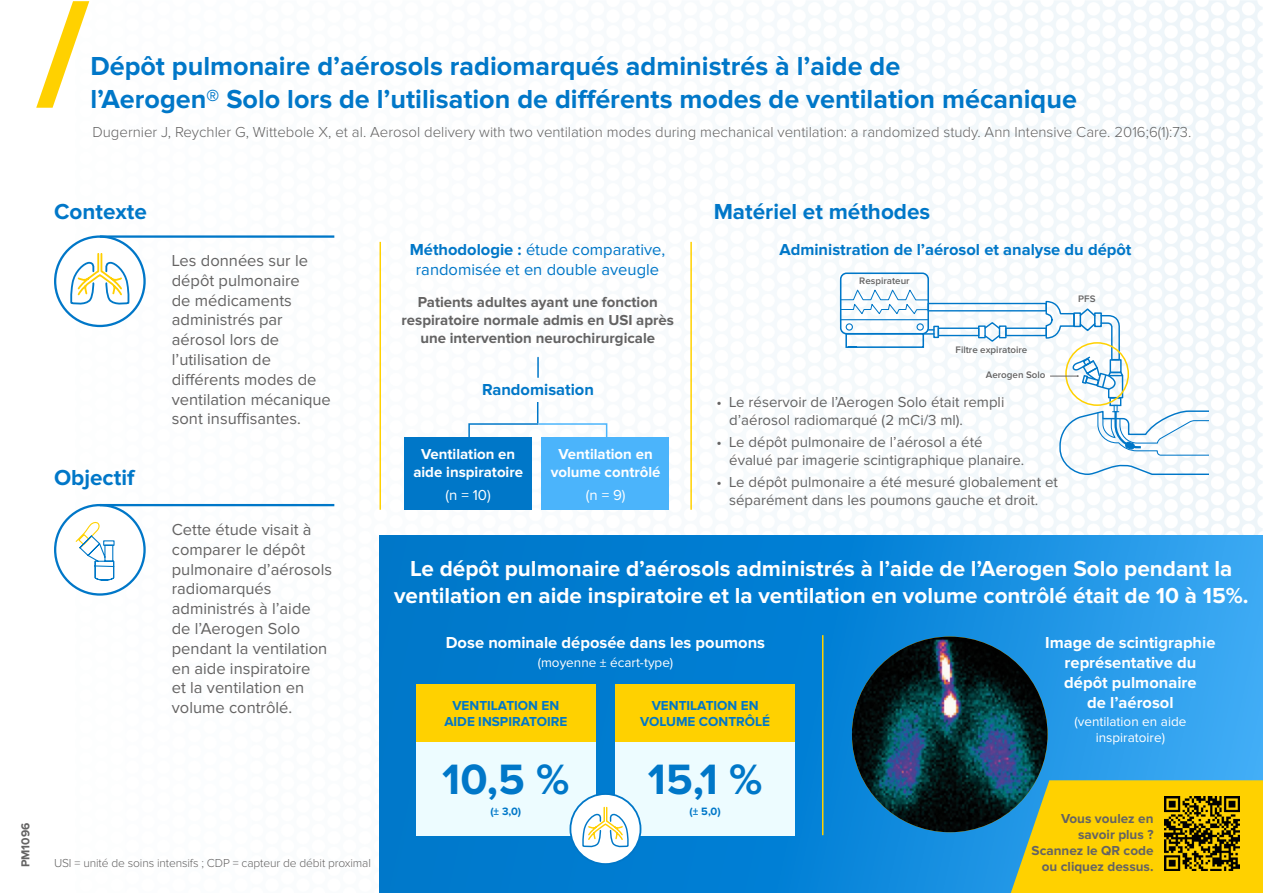
<style>
.page{position:relative;width:1263px;height:893px;background:#fff}
.page>*{position:absolute;margin:0;border:0;box-sizing:border-box;transform-origin:0 0}
.t1{font:700 43.95px "Proxima Nova";color:#0077c8}
.t2{font:700 27px/32.4px "Proxima Nova";color:#0077c8}
.t3{font:700 22.5px/27px "Proxima Nova";color:#fff;text-align:center}
.t4{font:700 22.5px "Proxima Nova";color:#0077c8}
.t5{font:16.5px/19.8px "Proxima Nova";color:#646363}
.t6{font:700 16.5px/19.8px "Proxima Nova";color:#fff;text-align:center}
.t7{font:16.5px/19.8px "Proxima Nova";color:#0077c8;text-align:center}
.t8{font:700 16.5px "Proxima Nova";color:#0077c8}
.t9{font:15px/18px "Proxima Nova";color:#646363}
.t10{font:300 15px "Proxima Nova";color:#646363}
.t11{font:700 15px/18px "Proxima Nova";color:#646363;text-align:center}
.t12{font:700 15px/18px "Proxima Nova";color:#fff;text-align:center}
.t13{font:15px "Proxima Nova";color:#fff}
.t14{font:700 13.5px/16.2px "Proxima Nova";color:#0077c8;text-align:center}
.t15{font:700 13.5px/16.2px "Proxima Nova";color:#646363;text-align:right}
.t16{font:13.5px/16.2px "Proxima Nova";color:#fff;text-align:center}
.t17{font:300 12px "Proxima Nova";letter-spacing:-.01em;color:#646363}
.t18{font:700 12px "Proxima Nova";color:#646363}
.t19{font:700 11.1px "Proxima Nova";color:#0077c8}
.t20{font:600 9.75px "Proxima Nova";color:#646363}
.s1{font-weight:700}
</style>
<div class="page">
<img style="left:76px;top:0;width:1187px;height:596px">
<svg style="left:379px;top:536px;width:884px;height:357px;background:#1088d9"></svg>
<svg style="left:1011px;top:780px;width:252px;height:113px;background:#ebca12"></svg>
<svg style="left:36px;top:1px;width:53px;height:107px"></svg>
<div style="left:55px;top:505px;width:90px;height:89px;background:#fff;border-radius:50%"></div>
<div style="left:54px;top:504px;width:92px;height:92px;border:2px solid #0077c8;border-radius:50%"></div>
<div style="left:55px;top:237px;width:90px;height:89px;background:#fff;border-radius:50%"></div>
<div style="left:54px;top:235px;width:92px;height:92px;border:2px solid #0077c8;border-radius:50%"></div>
<svg style="left:70px;top:253px;width:60px;height:52px"></svg>
<hr style="left:690px;top:242px;width:2px;height:268px;background:#ffd100">
<svg style="left:75px;top:522px;width:40px;height:59px"></svg>
<hr style="left:537px;top:357px;width:2px;height:20px;background:#0077c8">
<div style="left:1109px;top:397px;width:12px;height:9px;border:1px solid #0077c8"></div>
<svg style="left:1059px;top:405px;width:150px;height:70px"></svg>
<div style="left:840px;top:272px;width:89px;height:62px;border:2px solid #0077c8;border-radius:6px"></div>
<div style="left:1065px;top:342px;width:64px;height:64px;border:2px solid #ffd100;border-radius:50%"></div>
<svg style="left:840px;top:288px;width:284px;height:111px"></svg>
<hr style="left:379px;top:242px;width:2px;height:268px;background:#ffd100">
<img style="left:1165px;top:797px;width:74px;height:74px">
<img style="left:852px;top:637px;width:195px;height:195px;border-radius:98px">
<hr style="left:822px;top:635px;width:1px;height:200px;background:#ffd100">
<div style="left:416px;top:684px;width:180px;height:151px;background:#edfcff"></div>
<div style="left:416px;top:684px;width:180px;height:57px;background:#ffd100"></div>
<div style="left:615px;top:684px;width:180px;height:151px;background:#edfcff"></div>
<div style="left:570px;top:794px;width:70px;height:70px;background:#fff;border-radius:50%"></div>
<div style="left:569px;top:793px;width:72px;height:72px;border:2px solid #0077c8;border-radius:50%"></div>
<svg style="left:582px;top:806px;width:47px;height:42px"></svg>
<div style="left:615px;top:684px;width:180px;height:57px;background:#ffd100"></div>
<hr style="left:100px;top:235px;width:234px;height:3px;background:#0077c8">
<hr style="left:100px;top:504px;width:234px;height:2px;background:#0077c8">
<div style="left:404px;top:437px;width:128px;height:73px;background:#0077c8"></div>
<svg style="left:468px;top:402px;width:140px;height:63px"></svg>
<div style="left:542px;top:437px;width:127px;height:73px;background:#4bb4fb"></div>
<p class="t2" style="left:90px;top:51px;width:988px">Dépôt pulmonaire d’aérosols radiomarqués administrés à l’aide de<br>l’Aerogen® Solo lors de l’utilisation de différents modes de ventilation mécanique</p>
<p class="t10" style="left:92px;top:125px;width:1100px">Dugernier J, Reychler G, Wittebole X, et al. Aerosol delivery with two ventilation modes during mechanical ventilation: a randomized study. Ann Intensive Care. 2016;6(1):73.</p>
<p class="t18" style="left:19px;top:867px;width:46px;rotate:-90deg">PM1096</p>
<p class="t4" style="left:54px;top:199px;width:94px">Contexte</p>
<p class="t4" style="left:54px;top:465px;width:82px">Objectif</p>
<p class="t5" style="left:172px;top:251px;width:161px">Les données sur le dépôt pulmonaire<br>de médicaments administrés par aérosol lors de l’utilisation de différents modes de ventilation mécanique sont insuffisantes.</p>
<p class="t5" style="left:172px;top:520px;width:162px">Cette étude visait à comparer le dépôt pulmonaire d’aérosols radiomarqués administrés à l’aide de l’Aerogen Solo pendant la ventilation en aide inspiratoire<br>et la ventilation en volume contrôlé.</p>
<p class="t17" style="left:54px;top:858px;width:318px">USI = unité de soins intensifs ; CDP = capteur de débit proximal</p>
<p class="t7" style="left:410px;top:240px;width:257px"><span class="s1">Méthodologie :</span> étude comparative, randomisée et en double aveugle</p>
<p class="t11" style="left:401px;top:294px;width:274px">Patients adultes ayant une fonction respiratoire normale admis en USI après une intervention neurochirurgicale</p>
<p class="t8" style="left:482px;top:380px;width:113px">Randomisation</p>
<p class="t12" style="left:413px;top:446px;width:111px">Ventilation en aide inspiratoire</p>
<p class="t13" style="left:446px;top:488px;width:47px">(n = 10)</p>
<p class="t12" style="left:551px;top:446px;width:111px">Ventilation en volume contrôlé</p>
<p class="t13" style="left:586px;top:488px;width:41px">(n = 9)</p>
<p class="t4" style="left:714px;top:199px;width:218px">Matériel et méthodes</p>
<p class="t8" style="left:779px;top:240px;width:354px">Administration de l’aérosol et analyse du dépôt</p>
<p class="t20" style="left:859px;top:277px;width:52px">Respirateur</p>
<p class="t20" style="left:955px;top:346px;width:73px">Filtre expiratoire</p>
<p class="t20" style="left:986px;top:371px;width:61px">Aerogen Solo</p>
<p class="t9" style="left:729px;top:393px;width:277px;text-indent:-13px">• Le réservoir de l’Aerogen Solo était rempli d’aérosol radiomarqué (2 mCi/3 ml).</p>
<p class="t9" style="left:729px;top:434px;width:297px;text-indent:-13px">• Le dépôt pulmonaire de l’aérosol a été évalué par imagerie scintigraphique planaire.</p>
<p class="t9" style="left:716px;top:474px;width:343px;text-align:center">• Le dépôt pulmonaire a été mesuré globalement et séparément dans les poumons gauche et droit.</p>
<p class="t20" style="left:1078px;top:294px;width:19px">PFS</p>
<p class="t3" style="left:394px;top:555px;width:856px">Le dépôt pulmonaire d’aérosols administrés à l’aide de l’Aerogen Solo pendant la ventilation en aide inspiratoire et la ventilation en volume contrôlé était de 10 à 15%.</p>
<p class="t6" style="left:1045px;top:633px;width:172px">Image de scintigraphie représentative du dépôt pulmonaire<br>de l’aérosol</p>
<p class="t16" style="left:1074px;top:714px;width:113px">(ventilation en aide inspiratoire)</p>
<p class="t6" style="left:446px;top:633px;width:321px">Dose nominale déposée dans les poumons</p>
<p class="t16" style="left:538px;top:654px;width:137px">(moyenne ± écart-type)</p>
<p class="t14" style="left:444px;top:698px;width:124px">VENTILATION EN<br>AIDE INSPIRATOIRE</p>
<p class="t14" style="left:640px;top:698px;width:132px">VENTILATION EN<br>VOLUME CONTRÔLÉ</p>
<p class="t1" style="left:442px;top:754px;width:129px">10,5 %</p>
<p class="t19" style="left:490px;top:805px;width:32px">(± 3,0)</p>
<p class="t1" style="left:648px;top:754px;width:116px">15,1 %</p>
<p class="t19" style="left:690px;top:805px;width:33px">(± 5,0)</p>
<p class="t15" style="left:1032px;top:810px;width:123px">Vous voulez en savoir plus ?<br>Scannez le QR code ou cliquez dessus.</p>
</div>
